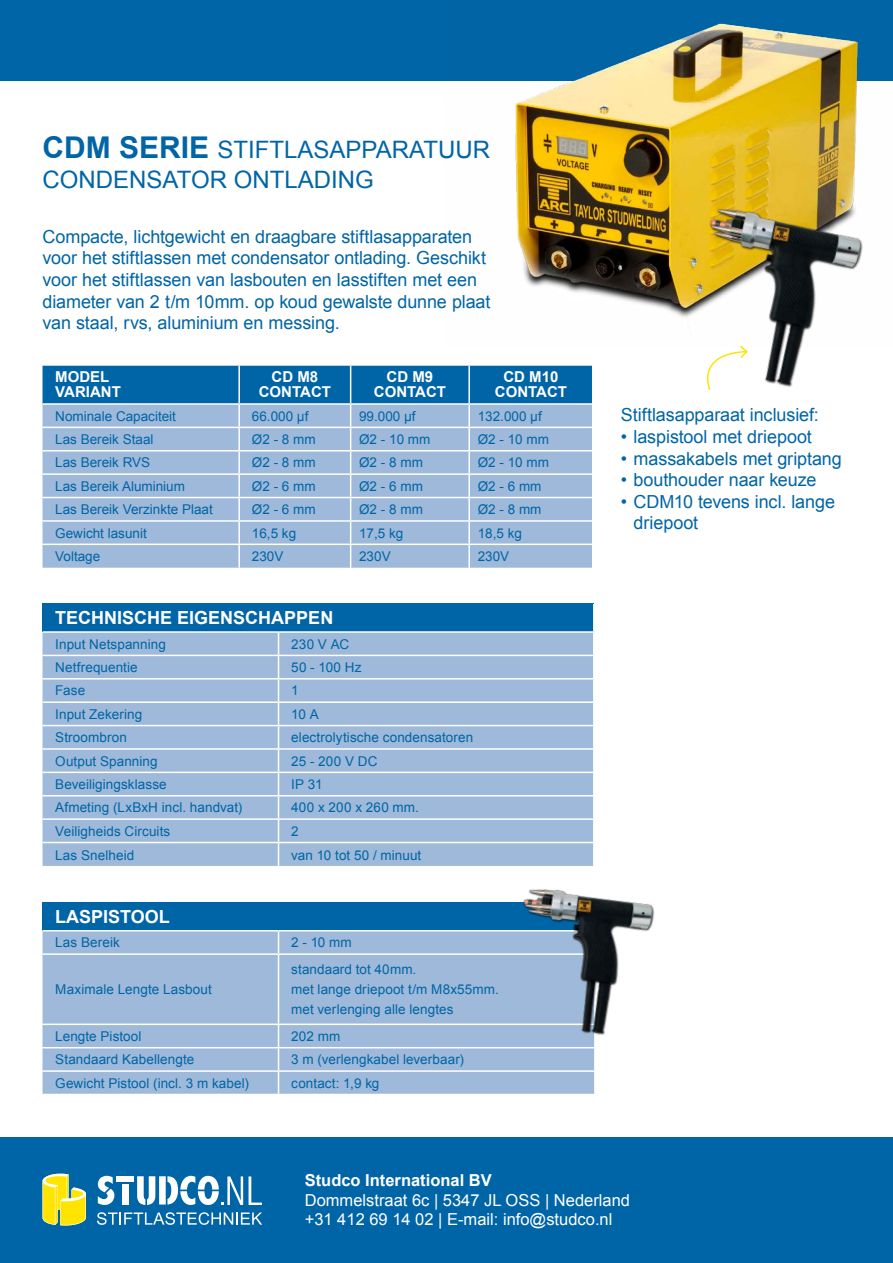
<style>
.page{position:relative;width:893px;height:1263px;background:#fff}
.page>*{position:absolute;margin:0;border:0;box-sizing:border-box;transform-origin:0 0}
.t1{font:24px/30px "Arial";color:#0065a6}
.t2{font:18px/21.6px "Arial";letter-spacing:-.005em;color:#0065a6}
.t3{font:700 18px "Arial";color:#fff}
.t4{font:16.5px "Arial";color:#fff}
.t5{font:700 16.5px "Arial";color:#fff}
.t6{font:700 15px/15px "Arial";color:#fff;text-align:center}
.t7{font:13.5px/19.8px "Arial";letter-spacing:.005em;color:#0065a6}
.s1{font-weight:700;font-size:30px}
</style>
<div class="page">
<div style="left:0;top:1137px;width:893px;height:126px;background:#0065a6"></div>
<svg style="left:43px;top:1174px;width:43px;height:51px"></svg>
<svg style="left:98px;top:1176px;width:16px;height:29px"></svg>
<div style="left:117px;top:1176px;width:17px;height:6px;background:#fff"></div>
<div style="left:122px;top:1184px;width:7px;height:20px;background:#fff"></div>
<svg style="left:97px;top:1212px;width:165px;height:13px"></svg>
<svg style="left:249px;top:1176px;width:13px;height:29px"></svg>
<svg style="left:137px;top:1176px;width:106px;height:29px"></svg>
<svg style="left:43px;top:366px;width:549px;height:202px;background:#86add1"></svg>
<hr style="left:469px;top:544px;width:123px;height:1px;background:#fff">
<hr style="left:468px;top:545px;width:2px;height:23px;background:#fff">
<div style="left:0;top:0;width:893px;height:81px;background:#0065a6"></div>
<img style="left:515px;top:23px;width:343px;height:288px">
<img style="left:670px;top:187px;width:193px;height:200px">
<svg style="left:695px;top:344px;width:54px;height:46px"></svg>
<div style="left:43px;top:604px;width:551px;height:28px;background:#0065a6"></div>
<div style="left:43px;top:633px;width:550px;height:233px;background:#9eb9d9"></div>
<hr style="left:593px;top:604px;width:2px;height:27px;background:#fff">
<hr style="left:43px;top:631px;width:236px;height:2px;background:#fff">
<hr style="left:279px;top:631px;width:316px;height:2px;background:#fff">
<hr style="left:43px;top:655px;width:236px;height:1px;background:#fff">
<hr style="left:279px;top:655px;width:316px;height:1px;background:#fff">
<hr style="left:43px;top:678px;width:236px;height:1px;background:#fff">
<hr style="left:279px;top:678px;width:316px;height:1px;background:#fff">
<hr style="left:43px;top:701px;width:236px;height:2px;background:#fff">
<hr style="left:279px;top:701px;width:316px;height:2px;background:#fff">
<hr style="left:43px;top:725px;width:236px;height:1px;background:#fff">
<hr style="left:279px;top:725px;width:316px;height:1px;background:#fff">
<hr style="left:43px;top:748px;width:236px;height:2px;background:#fff">
<hr style="left:279px;top:748px;width:316px;height:2px;background:#fff">
<hr style="left:43px;top:772px;width:236px;height:1px;background:#fff">
<hr style="left:279px;top:772px;width:316px;height:1px;background:#fff">
<hr style="left:43px;top:795px;width:236px;height:1px;background:#fff">
<hr style="left:279px;top:795px;width:316px;height:1px;background:#fff">
<hr style="left:43px;top:818px;width:236px;height:2px;background:#fff">
<hr style="left:279px;top:818px;width:316px;height:2px;background:#fff">
<hr style="left:43px;top:842px;width:236px;height:1px;background:#fff">
<hr style="left:279px;top:842px;width:316px;height:1px;background:#fff">
<svg style="left:278px;top:633px;width:1px;height:233px"></svg>
<div style="left:43px;top:902px;width:552px;height:29px;background:#0065a6"></div>
<div style="left:43px;top:931px;width:551px;height:163px;background:#9eb9d9"></div>
<hr style="left:43px;top:930px;width:236px;height:1px;background:#fff">
<hr style="left:279px;top:930px;width:317px;height:1px;background:#fff">
<svg style="left:278px;top:931px;width:1px;height:22px"></svg>
<hr style="left:43px;top:953px;width:236px;height:2px;background:#fff">
<hr style="left:279px;top:953px;width:317px;height:2px;background:#fff">
<hr style="left:278px;top:955px;width:1px;height:68px;background:#fff">
<hr style="left:43px;top:1023px;width:236px;height:2px;background:#fff">
<hr style="left:279px;top:1023px;width:317px;height:2px;background:#fff">
<hr style="left:43px;top:1047px;width:236px;height:1px;background:#fff">
<hr style="left:279px;top:1047px;width:317px;height:1px;background:#fff">
<hr style="left:43px;top:1070px;width:236px;height:2px;background:#fff">
<hr style="left:279px;top:1070px;width:317px;height:2px;background:#fff">
<svg style="left:278px;top:1025px;width:1px;height:69px"></svg>
<img style="left:501px;top:889px;width:154px;height:160px">
<p class="t1" style="left:43px;top:134px;width:449px"><span class="s1">CDM SERIE</span> STIFTLASAPPARATUUR<br>CONDENSATOR ONTLADING</p>
<p class="t2" style="left:43px;top:226px;width:449px">Compacte, lichtgewicht en draagbare stiftlasapparaten voor het stiftlassen met condensator ontlading. Geschikt voor het stiftlassen van lasbouten en lasstiften met een diameter van 2 t/m 10mm. op koud gewalste dunne plaat van staal, rvs, aluminium en messing.</p>
<p class="t6" style="left:55px;top:370px;width:56px">MODEL</p>
<p class="t6" style="left:55px;top:385px;width:67px">VARIANT</p>
<p class="t6" style="left:259px;top:370px;width:74px">CD M8<br>CONTACT</p>
<p class="t6" style="left:374px;top:370px;width:74px">CD M9<br>CONTACT</p>
<p class="t6" style="left:503px;top:370px;width:57px">CD M10</p>
<p class="t6" style="left:495px;top:385px;width:74px">CONTACT</p>
<p class="t7" style="left:55px;top:406px;width:122px">Nominale Capaciteit</p>
<p class="t7" style="left:252px;top:406px;width:58px">66.000 µf</p>
<p class="t7" style="left:359px;top:406px;width:58px">99.000 µf</p>
<p class="t7" style="left:478px;top:406px;width:66px">132.000 µf</p>
<p class="t7" style="left:55px;top:429px;width:100px">Las Bereik Staal</p>
<p class="t7" style="left:252px;top:429px;width:65px">Ø2 - 8 mm</p>
<p class="t7" style="left:359px;top:429px;width:73px">Ø2 - 10 mm</p>
<p class="t7" style="left:478px;top:429px;width:73px">Ø2 - 10 mm</p>
<p class="t7" style="left:55px;top:453px;width:97px">Las Bereik RVS</p>
<p class="t7" style="left:252px;top:453px;width:65px">Ø2 - 8 mm</p>
<p class="t7" style="left:359px;top:453px;width:65px">Ø2 - 8 mm</p>
<p class="t7" style="left:478px;top:453px;width:73px">Ø2 - 10 mm</p>
<p class="t7" style="left:55px;top:476px;width:131px">Las Bereik Aluminium</p>
<p class="t7" style="left:252px;top:476px;width:65px">Ø2 - 6 mm</p>
<p class="t7" style="left:359px;top:476px;width:65px">Ø2 - 6 mm</p>
<p class="t7" style="left:478px;top:476px;width:65px">Ø2 - 6 mm</p>
<p class="t7" style="left:55px;top:500px;width:159px">Las Bereik Verzinkte Plaat</p>
<p class="t7" style="left:252px;top:500px;width:65px">Ø2 - 6 mm</p>
<p class="t7" style="left:359px;top:500px;width:65px">Ø2 - 8 mm</p>
<p class="t7" style="left:478px;top:500px;width:65px">Ø2 - 8 mm</p>
<p class="t7" style="left:55px;top:523px;width:93px">Gewicht lasunit</p>
<p class="t7" style="left:252px;top:523px;width:46px">16,5 kg</p>
<p class="t7" style="left:359px;top:523px;width:46px">17,5 kg</p>
<p class="t7" style="left:478px;top:523px;width:46px">18,5 kg</p>
<p class="t7" style="left:55px;top:547px;width:47px">Voltage</p>
<p class="t7" style="left:252px;top:547px;width:33px">230V</p>
<p class="t7" style="left:359px;top:547px;width:33px">230V</p>
<p class="t7" style="left:478px;top:547px;width:33px">230V</p>
<p class="t3" style="left:55px;top:606px;width:280px">TECHNISCHE EIGENSCHAPPEN</p>
<p class="t7" style="left:55px;top:634px;width:112px">Input Netspanning</p>
<p class="t7" style="left:291px;top:634px;width:60px">230 V AC</p>
<p class="t7" style="left:55px;top:657px;width:84px">Netfrequentie</p>
<p class="t7" style="left:291px;top:657px;width:72px">50 - 100 Hz</p>
<p class="t7" style="left:55px;top:681px;width:31px">Fase</p>
<p class="t7" style="left:291px;top:681px;width:9px">1</p>
<p class="t7" style="left:55px;top:704px;width:89px">Input Zekering</p>
<p class="t7" style="left:291px;top:704px;width:29px">10 A</p>
<p class="t7" style="left:55px;top:728px;width:73px">Stroombron</p>
<p class="t7" style="left:291px;top:728px;width:183px">electrolytische condensatoren</p>
<p class="t7" style="left:55px;top:751px;width:104px">Output Spanning</p>
<p class="t7" style="left:291px;top:751px;width:88px">25 - 200 V DC</p>
<p class="t7" style="left:55px;top:774px;width:113px">Beveiligingsklasse</p>
<p class="t7" style="left:291px;top:774px;width:33px">IP 31</p>
<p class="t7" style="left:55px;top:798px;width:189px">Afmeting (LxBxH incl. handvat)</p>
<p class="t7" style="left:291px;top:798px;width:129px">400 x 200 x 260 mm.</p>
<p class="t7" style="left:55px;top:821px;width:117px">Veiligheids Circuits</p>
<p class="t7" style="left:291px;top:821px;width:9px">2</p>
<p class="t7" style="left:55px;top:845px;width:81px">Las Snelheid</p>
<p class="t7" style="left:291px;top:845px;width:132px">van 10 tot 50 / minuut</p>
<p class="t3" style="left:55px;top:905px;width:116px">LASPISTOOL</p>
<p class="t7" style="left:55px;top:933px;width:66px">Las Bereik</p>
<p class="t7" style="left:291px;top:933px;width:62px">2 - 10 mm</p>
<p class="t7" style="left:55px;top:980px;width:158px">Maximale Lengte Lasbout</p>
<p class="t7" style="left:291px;top:960px;width:209px">standaard tot 40mm.<br>met lange driepoot t/m M8x55mm. met verlenging alle lengtes</p>
<p class="t7" style="left:55px;top:1026px;width:88px">Lengte Pistool</p>
<p class="t7" style="left:291px;top:1026px;width:51px">202 mm</p>
<p class="t7" style="left:55px;top:1050px;width:141px">Standaard Kabellengte</p>
<p class="t7" style="left:291px;top:1050px;width:174px">3 m (verlengkabel leverbaar)</p>
<p class="t7" style="left:55px;top:1073px;width:195px">Gewicht Pistool (incl. 3 m kabel)</p>
<p class="t7" style="left:291px;top:1073px;width:90px">contact: 1,9 kg</p>
<p class="t2" style="left:621px;top:404px;width:200px">Stiftlasapparaat inclusief:</p>
<p class="t2" style="left:621px;top:426px;width:193px">• laspistool met driepoot</p>
<p class="t2" style="left:621px;top:448px;width:223px">• massakabels met griptang</p>
<p class="t2" style="left:621px;top:469px;width:197px">• bouthouder naar keuze</p>
<p class="t2" style="left:634px;top:491px;width:203px;text-indent:-13px">• CDM10 tevens incl. lange driepoot</p>
<p class="t5" style="left:305px;top:1169px;width:189px">Studco International BV</p>
<p class="t4" style="left:305px;top:1189px;width:327px">Dommelstraat 6c | 5347 JL OSS | Nederland</p>
<p class="t4" style="left:305px;top:1209px;width:309px">+31 412 69 14 02 | E-mail: info@studco.nl</p>
</div>
